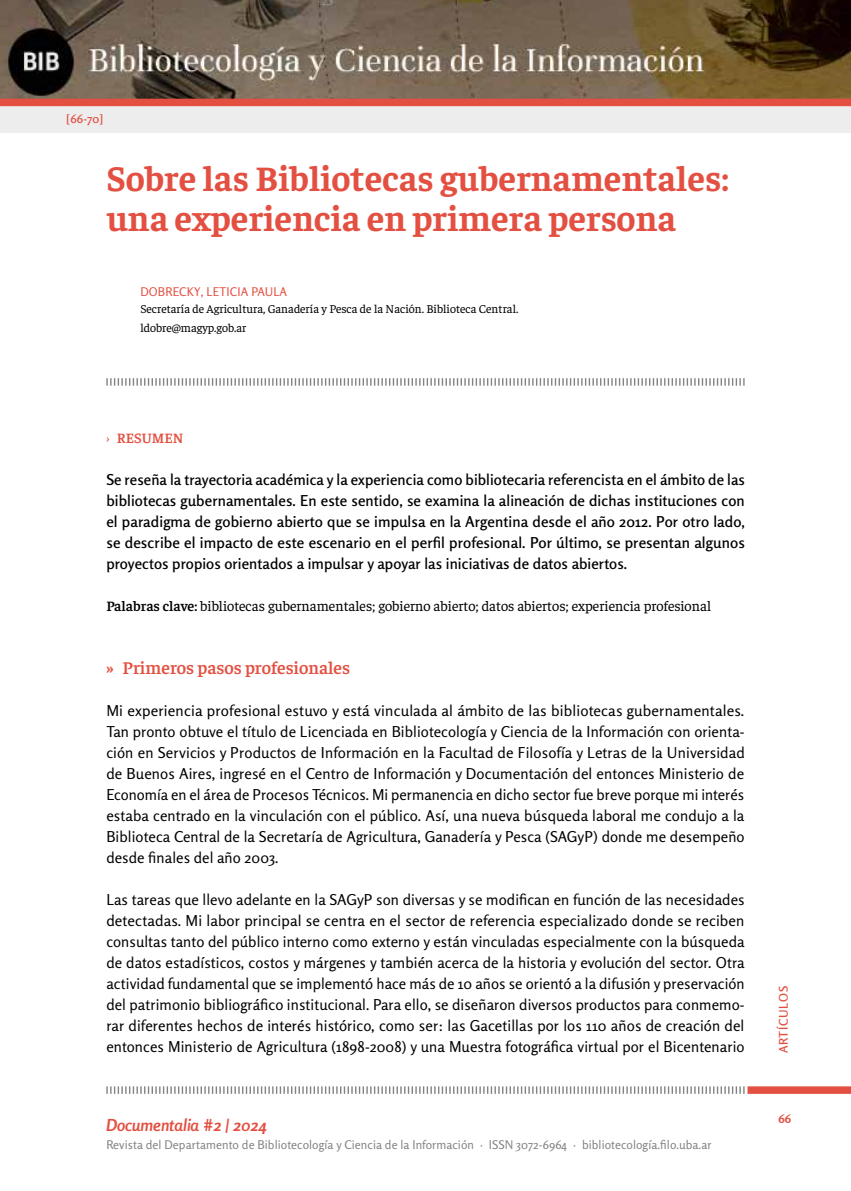
<style>
.page{position:relative;width:851px;height:1191px;background:#fff}
.page>*{position:absolute;margin:0;border:0;box-sizing:border-box;transform-origin:0 0}
.t1{font:700 36px/40.5px "Faustina";color:#e35042}
.t2{font:600 18px "Faustina";color:#e35042}
.t3{font:italic 700 16.5px "Rosario";letter-spacing:.005em;color:#e35042}
.t4{font:15px/21px "Rosario";letter-spacing:.005em;color:#000;text-align:justify}
.t5{font:600 15px/21px "Rosario";letter-spacing:.005em;color:#000;text-align:justify}
.t6{font:14.4px "Faustina";color:#000}
.t7{font:600 14.4px "Faustina";color:#e35042}
.t8{font:12px "Rosario";letter-spacing:.005em;color:#818385}
.t9{font:12px/19.2px "Faustina";color:#000}
.t10{font:12px "Rosario";letter-spacing:.01em;color:#e35042}
.t11{font:600 12px "Rosario";letter-spacing:.06em;color:#e35042}
.t12{font:700 12px "Rosario";color:#e35042}
.s1{font-weight:400}
.s2{font-weight:600}
</style>
<div class="page">
<div style="left:747px;top:1086px;width:103px;height:7px;background:#e35042"></div>
<svg style="left:106px;top:1086px;width:638px;height:7px"></svg>
<img style="left:0;top:0;width:850px;height:99px">
<div style="left:0;top:101px;width:850px;height:31px;background:#ededed"></div>
<div style="left:0;top:99px;width:850px;height:7px;background:#e35042"></div>
<svg style="left:106px;top:378px;width:638px;height:8px"></svg>
<p class="t11" style="left:66px;top:109px;width:39px">[66-70]</p>
<h1 class="t1" style="left:106px;top:155px;width:623px">Sobre las Bibliotecas gubernamentales: una experiencia en primera persona</h1>
<p class="t10" style="left:140px;top:282px;width:148px">DOBRECKY, LETICIA PAULA</p>
<p class="t9" style="left:140px;top:298px;width:379px">Secretaría de Agricultura, Ganadería y Pesca de la Nación. Biblioteca Central. ldobre@magyp.gob.ar</p>
<p class="t7" style="left:106px;top:428px;width:78px"><span class="s1">›</span> RESUMEN</p>
<p class="t5" style="left:106px;top:468px;width:640px">Se reseña la trayectoria académica y la experiencia como bibliotecaria referencista en el ámbito de las bibliotecas gubernamentales. En este sentido, se examina la alineación de dichas instituciones con el paradigma de gobierno abierto que se impulsa en la Argentina desde el año 2012. Por otro lado, se describe el impacto de este escenario en el perfil profesional. Por último, se presentan algunos proyectos propios orientados a impulsar y apoyar las iniciativas de datos abiertos.</p>
<p class="t6" style="left:106px;top:596px;width:606px"><span class="s2">Palabras clave:</span> bibliotecas gubernamentales; gobierno abierto; datos abiertos; experiencia profesional</p>
<p class="t2" style="left:106px;top:655px;width:245px">» Primeros pasos profesionales</p>
<p class="t4" style="left:106px;top:699px;width:639px">Mi experiencia profesional estuvo y está vinculada al ámbito de las bibliotecas gubernamentales.<br>Tan pronto obtuve el título de Licenciada en Bibliotecología y Ciencia de la Información con orienta&shy;ción en Servicios y Productos de Información en la Facultad de Filosofía y Letras de la Universidad de Buenos Aires, ingresé en el Centro de Información y Documentación del entonces Ministerio de Economía en el área de Procesos Técnicos. Mi permanencia en dicho sector fue breve porque mi interés estaba centrado en la vinculación con el público. Así, una nueva búsqueda laboral me condujo a la Biblioteca Central de la Secretaría de Agricultura, Ganadería y Pesca (SAGyP) donde me desempeño desde finales del año 2003.</p>
<p class="t4" style="left:106px;top:888px;width:639px">Las tareas que llevo adelante en la SAGyP son diversas y se modifican en función de las necesidades detectadas. Mi labor principal se centra en el sector de referencia especializado donde se reciben consultas tanto del público interno como externo y están vinculadas especialmente con la búsqueda de datos estadísticos, costos y márgenes y también acerca de la historia y evolución del sector. Otra actividad fundamental que se implementó hace más de 10 años se orientó a la difusión y preservación del patrimonio bibliográfico institucional. Para ello, se diseñaron diversos productos para conmemo&shy;rar diferentes hechos de interés histórico, como ser: las Gacetillas por los 110 años de creación del entonces Ministerio de Agricultura (1898-2008) y una Muestra fotográfica virtual por el Bicentenario</p>
<p class="t3" style="left:106px;top:1112px;width:162px">Documentalia #2 | 2024</p>
<p class="t8" style="left:106px;top:1135px;width:606px">Revista del Departamento de Bibliotecología y Ciencia de la Información · ISSN 3072-6964 · bibliotecología.filo.uba.ar</p>
<p class="t11" style="left:773px;top:1053px;width:69px;rotate:-90deg">Artículos</p>
<p class="t12" style="left:778px;top:1111px;width:14px">66</p>
</div>
